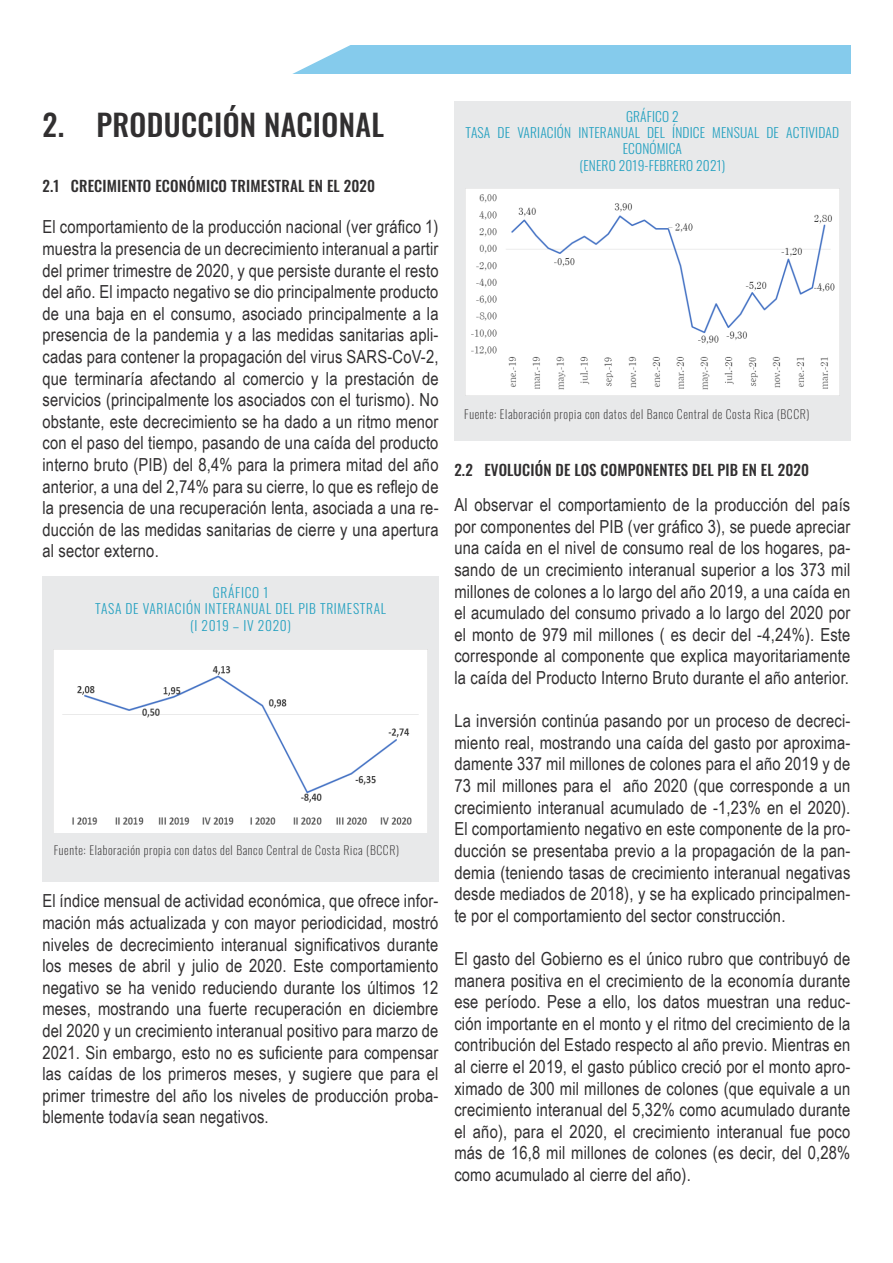
<style>
.page{position:relative;width:893px;height:1263px;background:#fff}
.page>*{position:absolute;margin:0;border:0;box-sizing:border-box;transform-origin:0 0}
.t1{font:500 30px "Oswald";letter-spacing:.01em;color:#312f30}
.t2{font:18px/21.6px "Arial Narrow";letter-spacing:.01em;color:#312f30;text-align:justify}
.t3{font:500 15px "Oswald";letter-spacing:.01em;color:#312f30}
.t4{font:300 13.5px/16.2px "Oswald";letter-spacing:.01em;color:#28a2c1;text-align:center}
.t5{font:300 13.5px/16.2px "Oswald";letter-spacing:.05em;color:#28a2c1;text-align:center}
.t6{font:200 12px "Oswald";letter-spacing:.05em;color:#312f30}
</style>
<div class="page">
<div style="left:43px;top:576px;width:396px;height:306px;background:#e8e9ea"></div>
<div style="left:51px;top:45px;width:799px;height:29px;background:#85cbec"></div>
<svg style="left:51px;top:45px;width:299px;height:29px"></svg>
<div style="left:454px;top:101px;width:396px;height:340px;background:#e8e9ea"></div>
<img style="left:466px;top:189px;width:373px;height:206px">
<div style="left:54px;top:650px;width:373px;height:183px;background:#fff"></div>
<h1 class="t1" style="left:43px;top:109px;width:343px">2. PRODUCCIÓN NACIONAL</h1>
<p class="t3" style="left:43px;top:178px;width:334px">2.1 CRECIMIENTO ECONÓMICO TRIMESTRAL EN EL 2020</p>
<p class="t2" style="left:43px;top:215px;width:398px">El comportamiento de la producción nacional (ver gráfico 1) muestra la presencia de un decrecimiento interanual a partir del primer trimestre de 2020, y que persiste durante el resto del año. El impacto negativo se dio principalmente producto de una baja en el consumo, asociado principalmente a la presencia de la pandemia y a las medidas sanitarias apli&shy;cadas para contener la propagación del virus SARS-CoV-2, que terminaría afectando al comercio y la prestación de servicios (principalmente los asociados con el turismo). No obstante, este decrecimiento se ha dado a un ritmo menor con el paso del tiempo, pasando de una caída del producto interno bruto (PIB) del 8,4% para la primera mitad del año anterior, a una del 2,74% para su cierre, lo que es reflejo de la presencia de una recuperación lenta, asociada a una re&shy;ducción de las medidas sanitarias de cierre y una apertura al sector externo.</p>
<p class="t5" style="left:95px;top:583px;width:292px">GRÁFICO 1<br>TASA DE VARIACIÓN INTERANUAL DEL PIB TRIMESTRAL (I 2019 – IV 2020)</p>
<p class="t6" style="left:54px;top:839px;width:347px">Fuente: Elaboración propia con datos del Banco Central de Costa Rica (BCCR)</p>
<p class="t2" style="left:42px;top:889px;width:398px">El índice mensual de actividad económica, que ofrece infor&shy;mación más actualizada y con mayor periodicidad, mostró niveles de decrecimiento interanual significativos durante los meses de abril y julio de 2020. Este comportamiento negativo se ha venido reduciendo durante los últimos 12 meses, mostrando una fuerte recuperación en diciembre del 2020 y un crecimiento interanual positivo para marzo de 2021. Sin embargo, esto no es suficiente para compensar las caídas de los primeros meses, y sugiere que para el primer trimestre del año los niveles de producción proba&shy;blemente todavía sean negativos.</p>
<p class="t4" style="left:466px;top:107px;width:375px">GRÁFICO 2<br>TASA DE VARIACIÓN INTERANUAL DEL ÍNDICE MENSUAL DE ACTIVIDAD<br>ECONÓMICA<br>(ENERO 2019-FEBRERO 2021)</p>
<p class="t6" style="left:464px;top:404px;width:347px">Fuente: Elaboración propia con datos del Banco Central de Costa Rica (BCCR)</p>
<p class="t3" style="left:454px;top:462px;width:356px">2.2 EVOLUCIÓN DE LOS COMPONENTES DEL PIB EN EL 2020</p>
<p class="t2" style="left:454px;top:493px;width:398px">Al observar el comportamiento de la producción del país por componentes del PIB (ver gráfico 3), se puede apreciar una caída en el nivel de consumo real de los hogares, pa&shy;sando de un crecimiento interanual superior a los 373 mil millones de colones a lo largo del año 2019, a una caída en el acumulado del consumo privado a lo largo del 2020 por el monto de 979 mil millones ( es decir del -4,24%). Este corresponde al componente que explica mayoritariamente la caída del Producto Interno Bruto durante el año anterior.</p>
<p class="t2" style="left:454px;top:709px;width:398px">La inversión continúa pasando por un proceso de decreci&shy;miento real, mostrando una caída del gasto por aproxima&shy;damente 337 mil millones de colones para el año 2019 y de 73 mil millones para el año 2020 (que corresponde a un crecimiento interanual acumulado de -1,23% en el 2020).<br>El comportamiento negativo en este componente de la pro&shy;ducción se presentaba previo a la propagación de la pan&shy;demia (teniendo tasas de crecimiento interanual negativas desde mediados de 2018), y se ha explicado principalmen&shy;te por el comportamiento del sector construcción.</p>
<p class="t2" style="left:454px;top:947px;width:398px">El gasto del Gobierno es el único rubro que contribuyó de manera positiva en el crecimiento de la economía durante ese período. Pese a ello, los datos muestran una reduc&shy;ción importante en el monto y el ritmo del crecimiento de la contribución del Estado respecto al año previo. Mientras en al cierre el 2019, el gasto público creció por el monto apro&shy;ximado de 300 mil millones de colones (que equivale a un crecimiento interanual del 5,32% como acumulado durante el año), para el 2020, el crecimiento interanual fue poco más de 16,8 mil millones de colones (es decir, del 0,28% como acumulado al cierre del año).</p>
</div>
